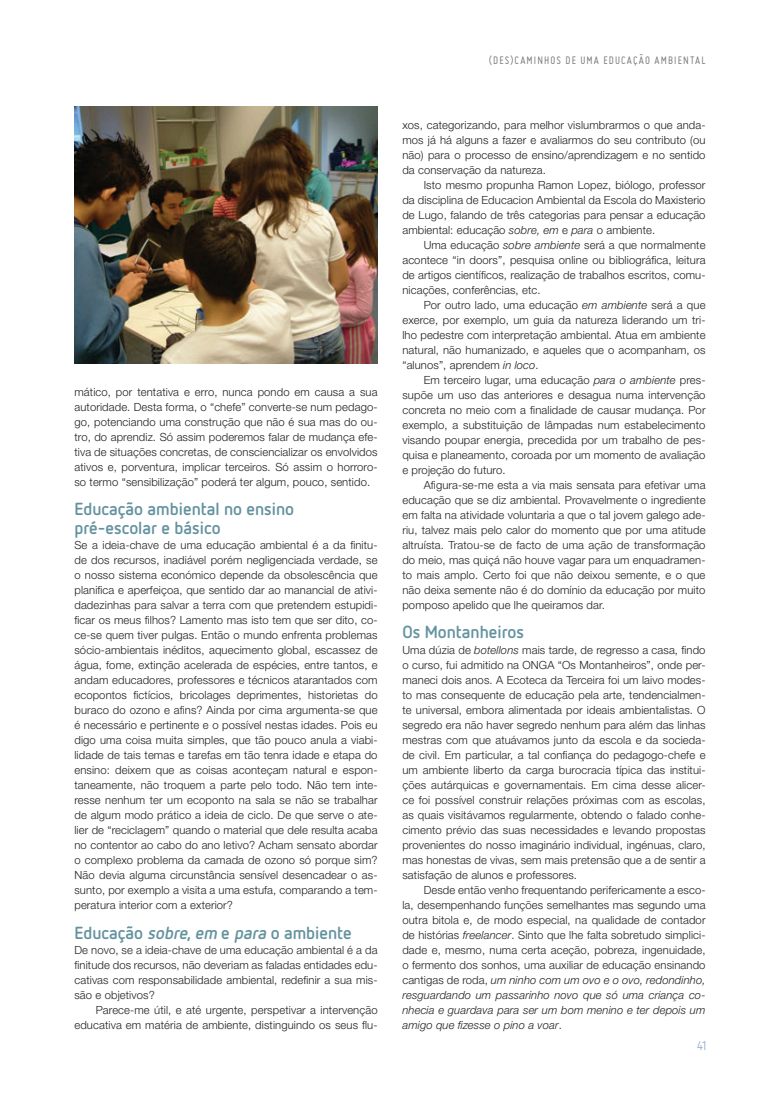
<style>
.page{position:relative;width:780px;height:1099px;background:#fff}
.page>*{position:absolute;margin:0;border:0;box-sizing:border-box;transform-origin:0 0}
.tit-paragrafo{font:700 17.5px/18.8px "Netto";color:#63929f}
.t1{font:12.5px "Netto";color:#94add0}
.t2{font:11.88px "Miso";letter-spacing:.095em;color:#787a7d}
.txt-pr{font:300 11.25px/15px "Helvetica Neue LT Std";letter-spacing:.01em;color:#231f20;text-align:justify}
.txt{font:300 11.25px/15px "Helvetica Neue LT Std";letter-spacing:.01em;color:#231f20;text-align:justify}
.s1{font-style:italic}
</style>
<div class="page">
<img style="left:75px;top:106px;width:303px;height:257px">
<p class="txt-pr" style="left:74px;top:384px;width:304px">mático, por tentativa e erro, nunca pondo em causa a sua autoridade. Desta forma, o “chefe” converte-se num pedago&shy;go, potenciando uma construção que não é sua mas do ou&shy;tro, do aprendiz. Só assim poderemos falar de mudança efe&shy;tiva de situações concretas, de consciencializar os envolvidos ativos e, porventura, implicar terceiros. Só assim o horroro&shy;so termo “sensibilização” poderá ter algum, pouco, sentido.</p>
<p class="tit-paragrafo" style="left:74px;top:499px;width:221px">Educação ambiental no ensino pré-escolar e básico</p>
<p class="txt" style="left:74px;top:537px;width:304px">Se a ideia-chave de uma educação ambiental é a da finitu&shy;de dos recursos, inadiável porém negligenciada verdade, se o nosso sistema económico depende da obsolescência que planifica e aperfeiçoa, que sentido dar ao manancial de ativi&shy;dadezinhas para salvar a terra com que pretendem estupidi&shy;ficar os meus filhos? Lamento mas isto tem que ser dito, co&shy;ce-se quem tiver pulgas. Então o mundo enfrenta problemas sócio-ambientais inéditos, aquecimento global, escassez de água, fome, extinção acelerada de espécies, entre tantos, e andam educadores, professores e técnicos atarantados com ecopontos fictícios, bricolages deprimentes, historietas do buraco do ozono e afins? Ainda por cima argumenta-se que é necessário e pertinente e o possível nestas idades. Pois eu digo uma coisa muita simples, que tão pouco anula a viabi&shy;lidade de tais temas e tarefas em tão tenra idade e etapa do ensino: deixem que as coisas aconteçam natural e espon&shy;taneamente, não troquem a parte pelo todo. Não tem inte&shy;resse nenhum ter um ecoponto na sala se não se trabalhar de algum modo prático a ideia de ciclo. De que serve o ate&shy;lier de “reciclagem” quando o material que dele resulta acaba no contentor ao cabo do ano letivo? Acham sensato abordar o complexo problema da camada de ozono só porque sim?<br>Não devia alguma circunstância sensível desencadear o as&shy;sunto, por exemplo a visita a uma estufa, comparando a tem&shy;peratura interior com a exterior?</p>
<p class="tit-paragrafo" style="left:74px;top:922px;width:279px">Educação <span class="s1">sobre</span>, <span class="s1">em</span> e <span class="s1">para</span> o ambiente</p>
<p class="txt" style="left:74px;top:941px;width:304px">De novo, se a ideia-chave de uma educação ambiental é a da finitude dos recursos, não deveriam as faladas entidades edu&shy;cativas com responsabilidade ambiental, redefinir a sua mis&shy;são e objetivos?</p>
<p class="txt-pr" style="left:74px;top:1001px;width:304px;text-align:right">Parece-me útil, e até urgente, perspetivar a intervenção educativa em matéria de ambiente, distinguindo os seus flu-</p>
<p class="t2" style="left:489px;top:53px;width:218px">(DES)CAMINHOS DE UMA EDUCAÇÃO AMBIENTAL</p>
<p class="txt-pr" style="left:402px;top:117px;width:304px">xos, categorizando, para melhor vislumbrarmos o que anda&shy;mos já há alguns a fazer e avaliarmos do seu contributo (ou não) para o processo de ensino/aprendizagem e no sentido da conservação da natureza.</p>
<p class="txt-pr" style="left:402px;top:177px;width:304px;text-indent:21px">Isto mesmo propunha Ramon Lopez, biólogo, professor da disciplina de Educacion Ambiental da Escola do Maxisterio de Lugo, falando de três categorias para pensar a educação ambiental: educação <span class="s1">sobre, em</span> e <span class="s1">para</span> o ambiente.</p>
<p class="txt-pr" style="left:402px;top:237px;width:304px;text-indent:21px">Uma educação <span class="s1">sobre ambiente</span> será a que normalmente acontece “in doors”, pesquisa online ou bibliográfica, leitura de artigos científicos, realização de trabalhos escritos, comu&shy;nicações, conferências, etc.</p>
<p class="txt-pr" style="left:402px;top:297px;width:304px;text-indent:21px">Por outro lado, uma educação <span class="s1">em ambiente</span> será a que exerce, por exemplo, um guia da natureza liderando um tri&shy;lho pedestre com interpretação ambiental. Atua em ambiente natural, não humanizado, e aqueles que o acompanham, os “alunos”, aprendem <span class="s1">in loco</span>.</p>
<p class="txt-pr" style="left:402px;top:372px;width:304px;text-indent:21px">Em terceiro lugar, uma educação <span class="s1">para o ambiente</span> pres&shy;supõe um uso das anteriores e desagua numa intervenção concreta no meio com a finalidade de causar mudança. Por exemplo, a substituição de lâmpadas num estabelecimento visando poupar energia, precedida por um trabalho de pes&shy;quisa e planeamento, coroada por um momento de avaliação e projeção do futuro.</p>
<p class="txt-pr" style="left:402px;top:477px;width:304px;text-indent:21px">Afigura-se-me esta a via mais sensata para efetivar uma educação que se diz ambiental. Provavelmente o ingrediente em falta na atividade voluntaria a que o tal jovem galego ade&shy;riu, talvez mais pelo calor do momento que por uma atitude altruísta. Tratou-se de facto de uma ação de transformação do meio, mas quiçá não houve vagar para um enquadramen&shy;to mais amplo. Certo foi que não deixou semente, e o que não deixa semente não é do domínio da educação por muito pomposo apelido que lhe queiramos dar.</p>
<p class="tit-paragrafo" style="left:402px;top:622px;width:123px">Os Montanheiros</p>
<p class="txt" style="left:402px;top:641px;width:304px">Uma dúzia de <span class="s1">botellons</span> mais tarde, de regresso a casa, findo o curso, fui admitido na ONGA “Os Montanheiros”, onde per&shy;maneci dois anos. A Ecoteca da Terceira foi um laivo modes&shy;to mas consequente de educação pela arte, tendencialmen&shy;te universal, embora alimentada por ideais ambientalistas. O segredo era não haver segredo nenhum para além das linhas mestras com que atuávamos junto da escola e da socieda&shy;de civil. Em particular, a tal confiança do pedagogo-chefe e um ambiente liberto da carga burocracia típica das institui&shy;ções autárquicas e governamentais. Em cima desse alicer&shy;ce foi possível construir relações próximas com as escolas, as quais visitávamos regularmente, obtendo o falado conhe&shy;cimento prévio das suas necessidades e levando propostas provenientes do nosso imaginário individual, ingénuas, claro, mas honestas de vivas, sem mais pretensão que a de sentir a satisfação de alunos e professores.</p>
<p class="txt-pr" style="left:402px;top:881px;width:304px;text-indent:21px">Desde então venho frequentando perifericamente a esco&shy;la, desempenhando funções semelhantes mas segundo uma outra bitola e, de modo especial, na qualidade de contador de histórias <span class="s1">freelancer</span>. Sinto que lhe falta sobretudo simplici&shy;dade e, mesmo, numa certa aceção, pobreza, ingenuidade, o fermento dos sonhos, uma auxiliar de educação ensinando cantigas de roda, <span class="s1">um ninho com um ovo e o ovo, redondinho, resguardando um passarinho novo que só uma criança co&shy;nhecia e guardava para ser um bom menino e ter depois um amigo que fizesse o pino a voar</span>.</p>
<p class="t1" style="left:697px;top:1037px;width:11px">41</p>
</div>
